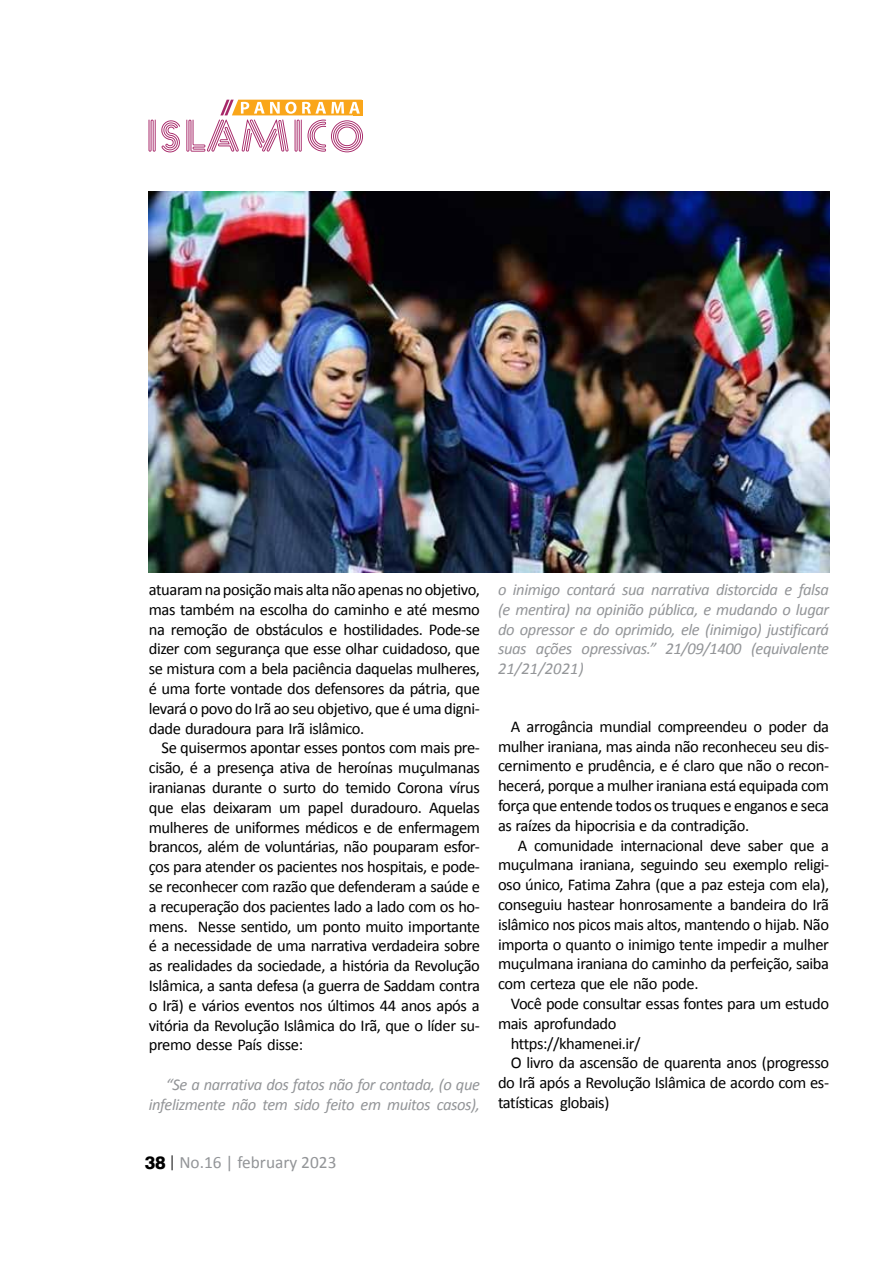
<style>
.page{position:relative;width:893px;height:1263px;background:#fff}
.page>*{position:absolute;margin:0;border:0;box-sizing:border-box;transform-origin:0 0}
.t1{font:17.4px "Calibri";color:#939598}
.t2{font:16.5px/19.8px "Calibri";letter-spacing:-.025em;color:#000;text-align:justify}
.t3{font:italic 16.5px/19.8px "Calibri";letter-spacing:-.025em;color:#939598;text-align:right}
.s1{font-family:"Swiss 721 BT";font-weight:800;font-size:18px;color:#000}
</style>
<div class="page">
<svg style="left:172px;top:1155px;width:1px;height:15px"></svg>
<svg style="left:148px;top:100px;width:215px;height:52px"></svg>
<img style="left:149px;top:191px;width:680px;height:381px">
<p class="t2" style="left:149px;top:580px;width:333px">atuaram na posição mais alta não apenas no objetivo, mas também na escolha do caminho e até mesmo na remoção de obstáculos e hostilidades. Pode-se dizer com segurança que esse olhar cuidadoso, que se mistura com a bela paciência daquelas mulheres, é uma forte vontade dos defensores da pátria, que levará o povo do Irã ao seu objetivo, que é uma digni&shy;dade duradoura para Irã islâmico.</p>
<p class="t2" style="left:149px;top:738px;width:333px;text-indent:13px">Se quisermos apontar esses pontos com mais pre&shy;cisão, é a presença ativa de heroínas muçulmanas iranianas durante o surto do temido Corona vírus que elas deixaram um papel duradouro. Aquelas mulheres de uniformes médicos e de enfermagem brancos, além de voluntárias, não pouparam esfor&shy;ços para atender os pacientes nos hospitais, e pode&shy;se reconhecer com razão que defenderam a saúde e a recuperação dos pacientes lado a lado com os ho&shy;mens. Nesse sentido, um ponto muito importante é a necessidade de uma narrativa verdadeira sobre as realidades da sociedade, a história da Revolução Islâmica, a santa defesa (a guerra de Saddam contra o Irã) e vários eventos nos últimos 44 anos após a vitória da Revolução Islâmica do Irã, que o líder su&shy;premo desse País disse:</p>
<p class="t3" style="left:149px;top:1074px;width:333px">“Se a narrativa dos fatos não for contada, (o que infelizmente não tem sido feito em muitos casos),</p>
<p class="t1" style="left:145px;top:1151px;width:193px"><span class="s1">38</span> No.16 | february 2023</p>
<p class="t3" style="left:498px;top:579px;width:333px;text-align:justify">o inimigo contará sua narrativa distorcida e falsa (e mentira) na opinião pública, e mudando o lugar do opressor e do oprimido, ele (inimigo) justificará suas ações opressivas.” 21/09/1400 (equivalente 21/21/2021)</p>
<p class="t2" style="left:498px;top:716px;width:333px;text-indent:13px">A arrogância mundial compreendeu o poder da mulher iraniana, mas ainda não reconheceu seu dis&shy;cernimento e prudência, e é claro que não o recon&shy;hecerá, porque a mulher iraniana está equipada com força que entende todos os truques e enganos e seca as raízes da hipocrisia e da contradição.</p>
<p class="t2" style="left:498px;top:835px;width:333px;text-indent:20px">A comunidade internacional deve saber que a muçulmana iraniana, seguindo seu exemplo religi&shy;oso único, Fatima Zahra (que a paz esteja com ela), conseguiu hastear honrosamente a bandeira do Irã islâmico nos picos mais altos, mantendo o hijab. Não importa o quanto o inimigo tente impedir a mulher muçulmana iraniana do caminho da perfeição, saiba com certeza que ele não pode.</p>
<p class="t2" style="left:511px;top:994px;width:320px">Você pode consultar essas fontes para um estudo</p>
<p class="t2" style="left:498px;top:1013px;width:120px">mais aprofundado</p>
<p class="t2" style="left:511px;top:1033px;width:131px">https://khamenei.ir/</p>
<p class="t2" style="left:511px;top:1053px;width:320px">O livro da ascensão de quarenta anos (progresso</p>
<p class="t2" style="left:498px;top:1073px;width:333px">do Irã após a Revolução Islâmica de acordo com es-</p>
<p class="t2" style="left:498px;top:1093px;width:113px">tatísticas globais)</p>
</div>
